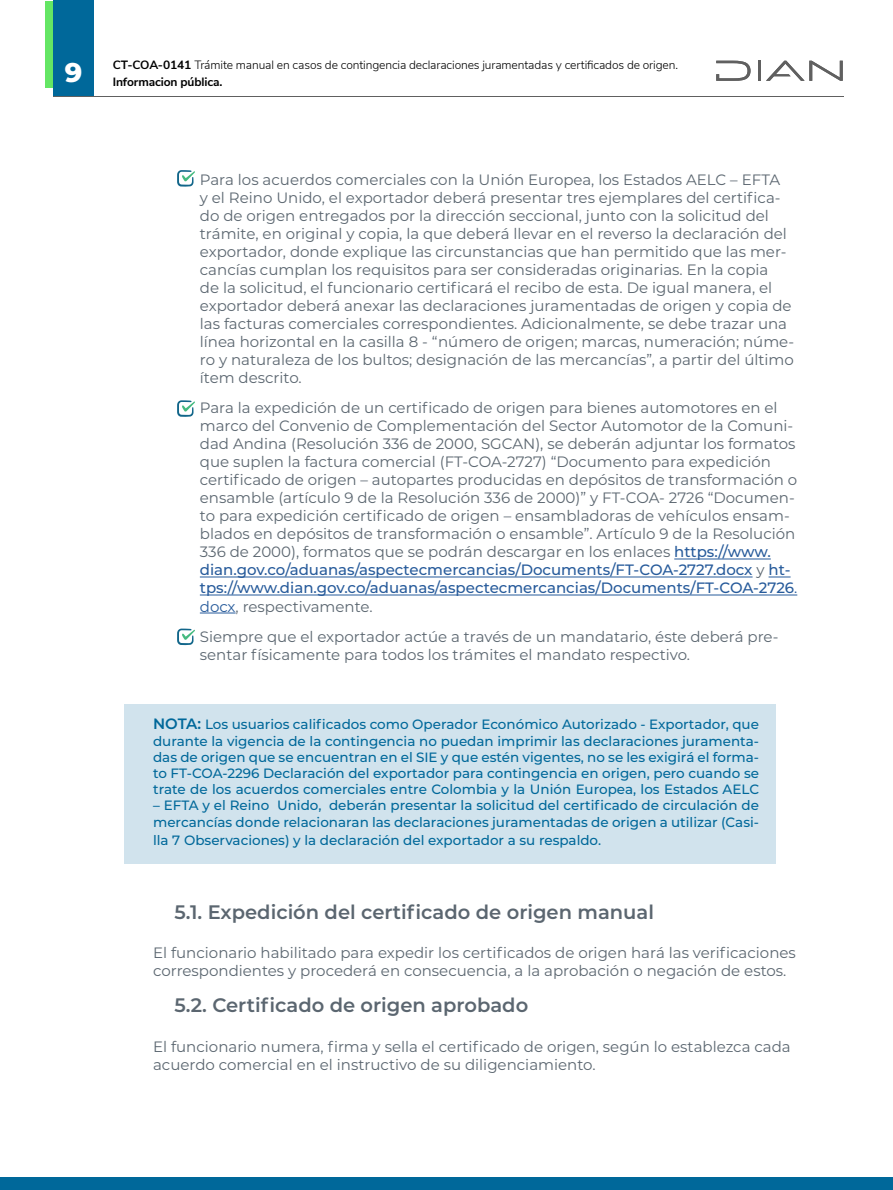
<style>
.page{position:relative;width:893px;height:1190px;background:#fff}
.page>*{position:absolute;margin:0;border:0;box-sizing:border-box;transform-origin:0 0}
.t1{font:800 27px "Montserrat";color:#fff}
.t2{font:600 19.5px "Montserrat";color:#5b6670}
.t3{font:15px/18px "Montserrat";color:#5b6670}
.t4{font:500 13.5px/16.2px "Montserrat";color:#00689a;text-align:justify}
.t5{font:300 12px "Nunito Sans";letter-spacing:-.01em;color:#000}
.t6{font:700 12px "Nunito Sans";letter-spacing:-.01em;color:#000}
.s1{font-weight:700}
.s2{font-weight:500;color:#275b9b}
.s3{color:#275b9b}
.s4{font-weight:600;font-size:15px}
</style>
<div class="page">
<div style="left:45px;top:1px;width:12px;height:86px;background:#64e664"></div>
<div style="left:53px;top:1px;width:41px;height:95px;background:#00689a"></div>
<hr style="left:53px;top:96px;width:790px;height:1px;background:#606060">
<svg style="left:716px;top:61px;width:34px;height:20px"></svg>
<hr style="left:758px;top:61px;width:3px;height:20px;background:#606060">
<svg style="left:766px;top:61px;width:77px;height:20px"></svg>
<div style="left:0;top:1177px;width:893px;height:12px;background:#00689a"></div>
<svg style="left:0;top:1189px;width:893px;height:1px"></svg>
<div style="left:124px;top:704px;width:651px;height:159px;background:#d1e3ed"></div>
<hr style="left:674px;top:558px;width:97px;height:1px;background:#275b9b">
<hr style="left:200px;top:576px;width:553px;height:1px;background:#275b9b">
<svg style="left:769px;top:576px;width:22px;height:1px"></svg>
<hr style="left:200px;top:594px;width:597px;height:1px;background:#275b9b">
<hr style="left:200px;top:612px;width:36px;height:1px;background:#275b9b">
<svg style="left:177px;top:170px;width:18px;height:17px"></svg>
<svg style="left:177px;top:400px;width:18px;height:17px"></svg>
<svg style="left:177px;top:628px;width:18px;height:17px"></svg>
<h1 class="t1" style="left:65px;top:53px;width:19px">9</h1>
<p class="t5" style="left:113px;top:57px;width:567px"><span class="s1">CT-COA-0141</span> Trámite manual en casos de contingencia declaraciones juramentadas y certificados de origen.</p>
<p class="t6" style="left:113px;top:73px;width:111px">Informacion pública.</p>
<p class="t3" style="left:200px;top:170px;width:596px">Para los acuerdos comerciales con la Unión Europea, los Estados AELC – EFTA<br>y el Reino Unido, el exportador deberá presentar tres ejemplares del certifica&shy;do de origen entregados por la dirección seccional, junto con la solicitud del trámite, en original y copia, la que deberá llevar en el reverso la declaración del exportador, donde explique las circunstancias que han permitido que las mer&shy;cancías cumplan los requisitos para ser consideradas originarias. En la copia<br>de la solicitud, el funcionario certificará el recibo de esta. De igual manera, el exportador deberá anexar las declaraciones juramentadas de origen y copia de las facturas comerciales correspondientes. Adicionalmente, se debe trazar una línea horizontal en la casilla 8 - “número de origen; marcas, numeración; núme&shy;ro y naturaleza de los bultos; designación de las mercancías”, a partir del último ítem descrito.</p>
<p class="t3" style="left:200px;top:398px;width:599px">Para la expedición de un certificado de origen para bienes automotores en el marco del Convenio de Complementación del Sector Automotor de la Comuni&shy;dad Andina (Resolución 336 de 2000, SGCAN), se deberán adjuntar los formatos que suplen la factura comercial (FT-COA-2727) “Documento para expedición certificado de origen – autopartes producidas en depósitos de transformación o ensamble (artículo 9 de la Resolución 336 de 2000)” y FT-COA- 2726 “Documen&shy;to para expedición certificado de origen – ensambladoras de vehículos ensam&shy;blados en depósitos de transformación o ensamble”. Artículo 9 de la Resolución 336 de 2000), formatos que se podrán descargar en los enlaces <span class="s2">https://www. dian.gov.co/aduanas/aspectecmercancias/Documents/FT-COA-2727.docx</span> y <span class="s2">ht&shy;tps://www.dian.gov.co/aduanas/aspectecmercancias/Documents/FT-COA-2726</span><span class="s3">. docx</span>, respectivamente.</p>
<p class="t3" style="left:200px;top:627px;width:580px">Siempre que el exportador actúe a través de un mandatario, éste deberá pre&shy;sentar físicamente para todos los trámites el mandato respectivo.</p>
<p class="t4" style="left:153px;top:716px;width:607px"><span class="s4">NOTA:</span> Los usuarios calificados como Operador Económico Autorizado - Exportador, que durante la vigencia de la contingencia no puedan imprimir las declaraciones juramenta&shy;das de origen que se encuentran en el SIE y que estén vigentes, no se les exigirá el forma&shy;to FT-COA-2296 Declaración del exportador para contingencia en origen, pero cuando se trate de los acuerdos comerciales entre Colombia y la Unión Europea, los Estados AELC</p>
<p class="t4" style="left:153px;top:797px;width:607px">– EFTA y el Reino Unido, deberán presentar la solicitud del certificado de circulación de mercancías donde relacionaran las declaraciones juramentadas de origen a utilizar (Casi-</p>
<p class="t4" style="left:153px;top:831px;width:450px">lla 7 Observaciones) y la declaración del exportador a su respaldo.</p>
<h2 class="t2" style="left:174px;top:898px;width:481px">5.1. Expedición del certificado de origen manual</h2>
<p class="t3" style="left:153px;top:943px;width:644px">El funcionario habilitado para expedir los certificados de origen hará las verificaciones correspondientes y procederá en consecuencia, a la aprobación o negación de estos.</p>
<h2 class="t2" style="left:174px;top:991px;width:355px">5.2. Certificado de origen aprobado</h2>
<p class="t3" style="left:153px;top:1037px;width:639px">El funcionario numera, firma y sella el certificado de origen, según lo establezca cada acuerdo comercial en el instructivo de su diligenciamiento.</p>
</div>
